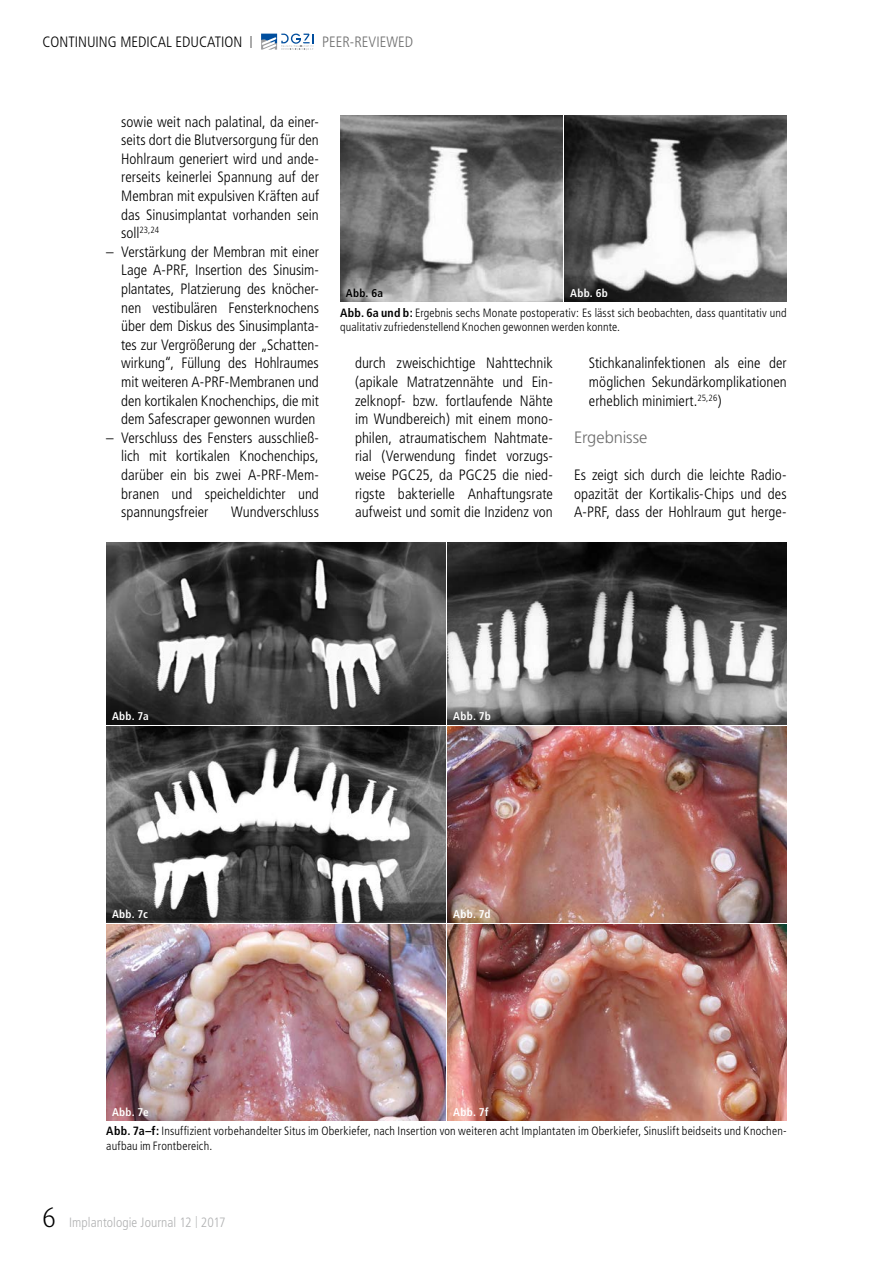
<style>
.page{position:relative;width:893px;height:1263px;background:#fff}
.page>*{position:absolute;margin:0;border:0;box-sizing:border-box;transform-origin:0 0}
.t1{font:300 16.5px "Frutiger";letter-spacing:-.005em;color:#6e6e6e}
.t2{font:300 condensed 15px/18.6px "Frutiger";color:#000;text-align:justify}
.t3{font:300 condensed 15px "Frutiger";color:#6e6e6e}
.t4{font:300 condensed 13.5px "Frutiger";letter-spacing:.005em;color:#b1b2b3}
.t5{font:300 condensed 12px/14.4px "Frutiger";letter-spacing:.015em;color:#000}
.t6{font:700 condensed 11.25px "Frutiger";letter-spacing:.02em;color:#fff}
.t7{font:700 condensed 11.25px "Frutiger";color:#000}
.t8{font:300 condensed 9px "Frutiger";color:#000}
.s1{font-size:12px}
.s2{font-size:15px}
.s3{font-weight:700}
.s4{font-family:"Glasgow";font-weight:200;font-stretch:normal;font-size:27px;color:#000}
</style>
<div class="page">
<svg style="left:261px;top:34px;width:53px;height:16px"></svg>
<img style="left:106px;top:543px;width:339px;height:182px">
<img style="left:448px;top:543px;width:339px;height:182px">
<img style="left:106px;top:727px;width:339px;height:195px">
<img style="left:448px;top:727px;width:339px;height:195px">
<img style="left:106px;top:925px;width:339px;height:195px">
<img style="left:448px;top:925px;width:339px;height:195px">
<img style="left:340px;top:116px;width:222px;height:186px">
<img style="left:564px;top:116px;width:223px;height:186px">
<p class="t2" style="left:43px;top:33px;width:212px">CONTINUING MEDICAL EDUCATION <span class="s1">|</span></p>
<p class="t3" style="left:322px;top:34px;width:92px">PEER-REVIEWED</p>
<p class="t2" style="left:121px;top:112px;width:199px">sowie weit nach palatinal, da einer&shy;seits dort die Blutversorgung für den Hohlraum generiert wird und ande&shy;rerseits keinerlei Spannung auf der Membran mit expulsiven Kräften auf das Sinusimplantat vorhanden sein</p>
<p class="t8" style="left:121px;top:225px;width:39px"><span class="s2">soll</span>23,24</p>
<p class="t2" style="left:121px;top:243px;width:199px;text-indent:-15px">– Verstärkung der Membran mit einer Lage A-PRF, Insertion des Sinusim&shy;plantates, Platzierung des knöcher&shy;nen vestibulären Fensterknochens über dem Diskus des Sinusimplanta&shy;tes zur Vergrößerung der „Schatten&shy;wirkung“, Füllung des Hohlraumes mit weiteren A-PRF-Membranen und den kortikalen Knochenchips, die mit dem Safescraper gewonnen wurden</p>
<p class="t2" style="left:121px;top:429px;width:199px;text-indent:-15px">– Verschluss des Fensters ausschließ&shy;lich mit kortikalen Knochenchips, darüber ein bis zwei A-PRF-Mem&shy;branen und speicheldichter und spannungsfreier</p>
<p class="t2" style="left:231px;top:503px;width:89px">Wundverschluss</p>
<p class="t7" style="left:346px;top:286px;width:39px">Abb. 6a</p>
<p class="t6" style="left:570px;top:286px;width:39px">Abb. 6b</p>
<p class="t5" style="left:340px;top:306px;width:448px"><span class="s3">Abb. 6a und b:</span> Ergebnis sechs Monate postoperativ: Es lässt sich beobachten, dass quantitativ und qualitativ zufriedenstellend Knochen gewonnen werden konnte.</p>
<p class="t2" style="left:355px;top:354px;width:199px">durch zweischichtige Nahttechnik (apikale Matratzennähte und Ein&shy;zelknopf- bzw. fortlaufende Nähte im Wundbereich) mit einem mono&shy;philen, atraumatischem Nahtmate&shy;rial (Verwendung findet vorzugs&shy;weise PGC25, da PGC25 die nied&shy;rigste bakterielle Anhaftungsrate aufweist und somit die Inzidenz von</p>
<p class="t2" style="left:589px;top:354px;width:199px">Stichkanalinfektionen als eine der möglichen Sekundärkomplikationen erheblich minimiert.<sup>25,26</sup>)</p>
<p class="t1" style="left:574px;top:428px;width:75px">Ergebnisse</p>
<p class="t2" style="left:574px;top:466px;width:214px">Es zeigt sich durch die leichte Radio&shy;opazität der Kortikalis-Chips und des A-PRF, dass der Hohlraum gut herge-</p>
<p class="t6" style="left:112px;top:709px;width:38px">Abb. 7a</p>
<p class="t6" style="left:453px;top:709px;width:39px">Abb. 7b</p>
<p class="t6" style="left:112px;top:907px;width:37px">Abb. 7c</p>
<p class="t6" style="left:453px;top:907px;width:39px">Abb. 7d</p>
<p class="t6" style="left:112px;top:1105px;width:38px">Abb. 7e</p>
<p class="t6" style="left:453px;top:1105px;width:37px">Abb. 7f</p>
<p class="t5" style="left:106px;top:1124px;width:682px"><span class="s3">Abb. 7a–f:</span> Insuffizient vorbehandelter Situs im Oberkiefer, nach Insertion von weiteren acht Implantaten im Oberkiefer, Sinuslift beidseits und Knochen&shy;aufbau im Frontbereich.</p>
<p class="t4" style="left:43px;top:1214px;width:185px"><span class="s4">6</span> Implantologie Journal 12 <span class="s1">|</span> 2017</p>
</div>
